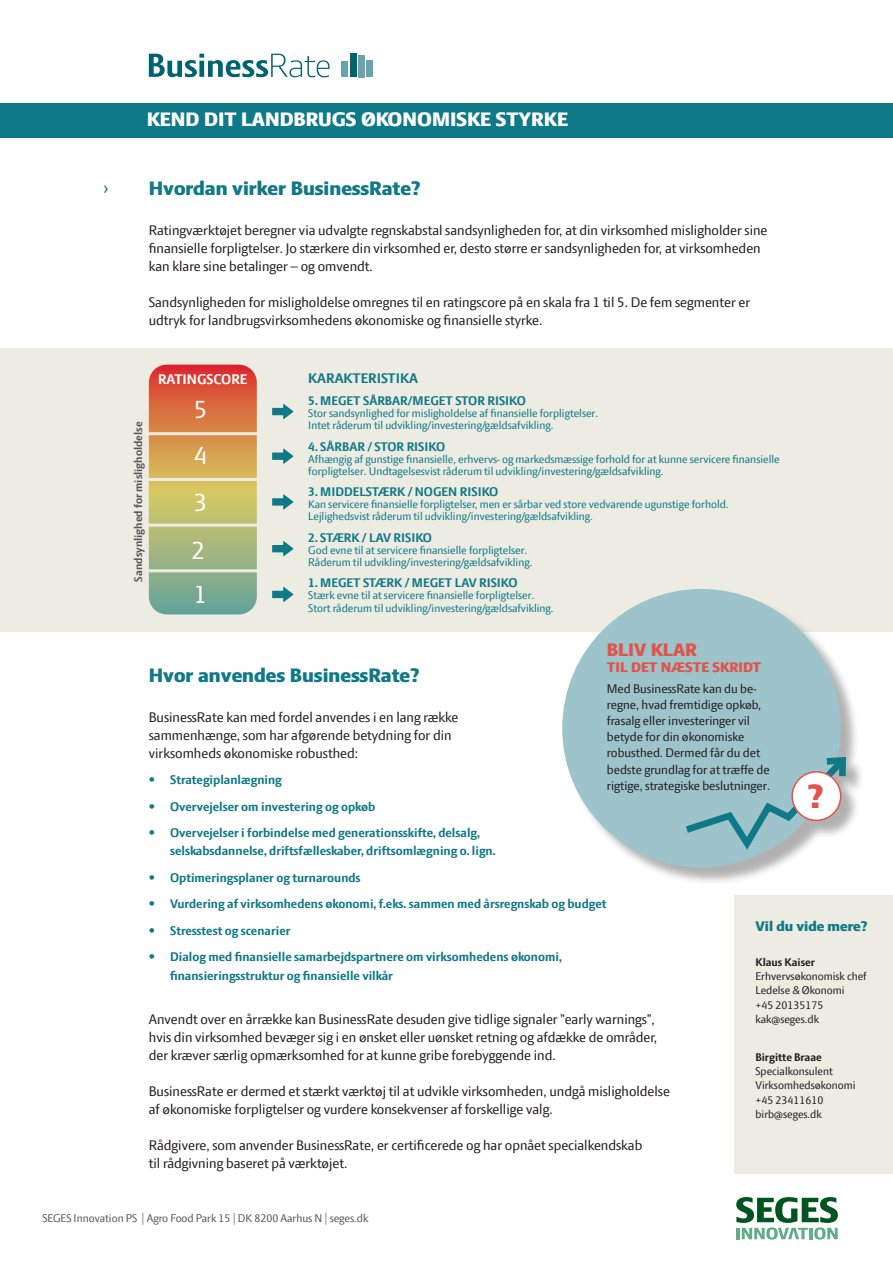
<style>
.page{position:relative;width:893px;height:1263px;background:#fff}
.page>*{position:absolute;margin:0;border:0;box-sizing:border-box;transform-origin:0 0}
.t1{font:800 36px "LF Press Sans";color:#e1534b}
.t2{font:27px "LF Press Sans";color:#fff}
.t3{font:800 21px "LF Press Sans";color:#107987}
.t4{font:800 21px "LF Press Sans";color:#fff}
.t5{font:21px "LF Press Sans";color:#107987}
.t6{font:800 19.5px "LF Press Sans";color:#e1534b}
.t7{font:15px/18px "LF Press Sans";color:#231f20}
.t8{font:800 15px "LF Press Sans";color:#e1534b}
.t9{font:700 15px "LF Press Sans";color:#107987}
.t10{font:800 15px "LF Press Sans";color:#107987}
.t11{font:700 15px "LF Press Sans";color:#fff}
.t12{font:700 13.5px/18px "LF Press Sans";color:#107987}
.t13{font:13.5px/16.2px "LF Press Sans";color:#231f20}
.t14{font:12px/12px "LF Press Sans";color:#107987}
.t15{font:12px "LF Press Sans";color:#231f20}
.t16{font:12px "LF Press Sans";color:#57585a}
.t17{font:700 12px "LF Press Sans";color:#57585a}
.t18{font:700 12px "LF Press Sans";color:#231f20}
</style>
<div class="page">
<div style="left:0;top:348px;width:893px;height:283px;background:#ecece3"></div>
<div style="left:734px;top:896px;width:159px;height:278px;background:#ecece3"></div>
<svg style="left:272px;top:404px;width:21px;height:15px"></svg>
<svg style="left:149px;top:365px;width:108px;height:249px;background:#bd9b63"></svg>
<svg style="left:272px;top:449px;width:21px;height:15px"></svg>
<svg style="left:272px;top:494px;width:21px;height:15px"></svg>
<svg style="left:272px;top:541px;width:21px;height:15px"></svg>
<svg style="left:272px;top:587px;width:21px;height:15px"></svg>
<hr style="left:145px;top:432px;width:134px;height:3px;background:#ecece3">
<hr style="left:145px;top:478px;width:134px;height:3px;background:#ecece3">
<hr style="left:145px;top:524px;width:134px;height:3px;background:#ecece3">
<hr style="left:145px;top:569px;width:134px;height:3px;background:#ecece3">
<div style="left:564px;top:591px;width:300px;height:295px;background:#231f20;opacity:.35"></div>
<div style="left:562px;top:589px;width:279px;height:278px;background:#9dc3cb;border-radius:50%"></div>
<svg style="left:686px;top:751px;width:166px;height:105px"></svg>
<div style="left:792px;top:772px;width:49px;height:48px;background:#fff;border-radius:50%"></div>
<div style="left:791px;top:771px;width:50px;height:50px;border:2px solid #e1534b;border-radius:50%"></div>
<div style="left:0;top:103px;width:893px;height:34px;background:#107987"></div>
<div style="left:341px;top:62px;width:7px;height:15px;background:#69a3af"></div>
<div style="left:350px;top:53px;width:6px;height:24px;background:#006370"></div>
<div style="left:358px;top:55px;width:6px;height:22px;background:#69a3af"></div>
<div style="left:366px;top:60px;width:7px;height:17px;background:#69a3af"></div>
<svg style="left:149px;top:54px;width:181px;height:23px"></svg>
<svg style="left:736px;top:1197px;width:102px;height:42px"></svg>
<p class="t5" style="left:103px;top:175px;width:7px">›</p>
<p class="t4" style="left:147px;top:107px;width:423px">KEND DIT LANDBRUGS ØKONOMISKE STYRKE</p>
<p class="t3" style="left:149px;top:176px;width:273px">Hvordan virker BusinessRate?</p>
<p class="t7" style="left:149px;top:221px;width:620px">Ratingværktøjet beregner via udvalgte regnskabstal sandsynligheden for, at din virksomhed misligholder sine finansielle forpligtelser. Jo stærkere din virksomhed er, desto større er sandsynligheden for, at virksomheden kan klare sine betalinger – og omvendt.</p>
<p class="t7" style="left:149px;top:293px;width:603px">Sandsynligheden for misligholdelse omregnes til en ratingscore på en skala fra 1 til 5. De fem segmenter er udtryk for landbrugsvirksomhedens økonomiske og finansielle styrke.</p>
<p class="t17" style="left:131px;top:581px;width:161px;rotate:-90deg">Sandsynlighed for misligholdelse</p>
<p class="t11" style="left:158px;top:371px;width:91px">RATINGSCORE</p>
<p class="t2" style="left:194px;top:394px;width:15px">5</p>
<p class="t2" style="left:194px;top:440px;width:15px">4</p>
<p class="t2" style="left:194px;top:486px;width:15px">3</p>
<p class="t2" style="left:192px;top:534px;width:15px">2</p>
<p class="t2" style="left:194px;top:579px;width:15px">1</p>
<p class="t9" style="left:308px;top:370px;width:111px">KARAKTERISTIKA</p>
<p class="t12" style="left:308px;top:392px;width:219px">5. MEGET SÅRBAR/MEGET STOR RISIKO</p>
<p class="t14" style="left:308px;top:407px;width:291px">Stor sandsynlighed for misligholdelse af finansielle forpligtelser.<br>Intet råderum til udvikling/investering/gældsafvikling.</p>
<p class="t12" style="left:308px;top:437px;width:138px">4. SÅRBAR / STOR RISIKO</p>
<p class="t14" style="left:308px;top:453px;width:473px">Afhængig af gunstige finansielle, erhvervs- og markedsmæssige forhold for at kunne servicere finansielle forpligtelser. Undtagelsesvist råderum til udvikling/investering/gældsafvikling.</p>
<p class="t12" style="left:308px;top:483px;width:192px">3. MIDDELSTÆRK / NOGEN RISIKO</p>
<p class="t14" style="left:308px;top:498px;width:422px">Kan servicere finansielle forpligtelser, men er sårbar ved store vedvarende ugunstige forhold.<br>Lejlighedsvist råderum til udvikling/investering/gældsafvikling.</p>
<p class="t12" style="left:308px;top:528px;width:125px">2. STÆRK / LAV RISIKO</p>
<p class="t14" style="left:308px;top:544px;width:226px">God evne til at servicere finansielle forpligtelser.<br>Råderum til udvikling/investering/gældsafvikling.</p>
<p class="t12" style="left:308px;top:574px;width:211px">1. MEGET STÆRK / MEGET LAV RISIKO</p>
<p class="t14" style="left:308px;top:589px;width:247px">Stærk evne til at servicere finansielle forpligtelser.<br>Stort råderum til udvikling/investering/gældsafvikling.</p>
<p class="t6" style="left:607px;top:638px;width:92px">BLIV KLAR</p>
<p class="t8" style="left:607px;top:659px;width:156px">TIL DET NÆSTE SKRIDT</p>
<p class="t13" style="left:607px;top:680px;width:165px">Med BusinessRate kan du be&shy;regne, hvad fremtidige opkøb, frasalg eller investeringer vil betyde for din økonomiske robusthed. Dermed får du det bedste grundlag for at træffe de rigtige, strategiske beslutninger.</p>
<p class="t3" style="left:149px;top:663px;width:272px">Hvor anvendes BusinessRate?</p>
<p class="t7" style="left:149px;top:708px;width:311px">BusinessRate kan med fordel anvendes i en lang række sammenhænge, som har afgørende betydning for din virksomheds økonomiske robusthed:</p>
<p class="t12" style="left:149px;top:771px;width:134px">• Strategiplanlægning</p>
<p class="t12" style="left:149px;top:797px;width:228px">• Overvejelser om investering og opkøb</p>
<p class="t12" style="left:170px;top:824px;width:327px;text-indent:-21px">• Overvejelser i forbindelse med generationsskifte, delsalg, selskabsdannelse, driftsfælleskaber, driftsomlægning o. lign.</p>
<p class="t12" style="left:149px;top:868px;width:213px">• Optimeringsplaner og turnarounds</p>
<p class="t12" style="left:149px;top:895px;width:459px">• Vurdering af virksomhedens økonomi, f.eks. sammen med årsregnskab og budget</p>
<p class="t12" style="left:149px;top:921px;width:143px">• Stresstest og scenarier</p>
<p class="t12" style="left:170px;top:948px;width:393px;text-indent:-21px">• Dialog med finansielle samarbejdspartnere om virksomhedens økonomi, finansieringsstruktur og finansielle vilkår</p>
<p class="t7" style="left:149px;top:1010px;width:510px">Anvendt over en årrække kan BusinessRate desuden give tidlige signaler ”early warnings”, hvis din virksomhed bevæger sig i en ønsket eller uønsket retning og afdække de områder, der kræver særlig opmærksomhed for at kunne gribe forebyggende ind.</p>
<p class="t7" style="left:149px;top:1082px;width:523px">BusinessRate er dermed et stærkt værktøj til at udvikle virksomheden, undgå misligholdelse af økonomiske forpligtelser og vurdere konsekvenser af forskellige valg.</p>
<p class="t7" style="left:149px;top:1136px;width:495px">Rådgivere, som anvender BusinessRate, er certificerede og har opnået specialkendskab til rådgivning baseret på værktøjet.</p>
<p class="t1" style="left:807px;top:776px;width:18px">?</p>
<p class="t10" style="left:755px;top:918px;width:114px">Vil du vide mere?</p>
<p class="t18" style="left:755px;top:955px;width:61px">Klaus Kaiser</p>
<p class="t15" style="left:755px;top:969px;width:113px">Erhvervsøkonomisk chef</p>
<p class="t15" style="left:755px;top:984px;width:91px">Ledelse &amp; Økonomi</p>
<p class="t15" style="left:755px;top:998px;width:70px">+45 20135175</p>
<p class="t15" style="left:755px;top:1012px;width:65px">kak@seges.dk</p>
<p class="t18" style="left:755px;top:1050px;width:68px">Birgitte Braae</p>
<p class="t15" style="left:755px;top:1064px;width:79px">Specialkonsulent</p>
<p class="t15" style="left:755px;top:1078px;width:102px">Virksomhedsøkonomi</p>
<p class="t15" style="left:755px;top:1093px;width:70px">+45 23411610</p>
<p class="t15" style="left:755px;top:1107px;width:68px">birb@seges.dk</p>
<p class="t16" style="left:43px;top:1211px;width:327px">SEGES Innovation PS | Agro Food Park 15 | DK 8200 Aarhus N | seges.dk</p>
</div>
